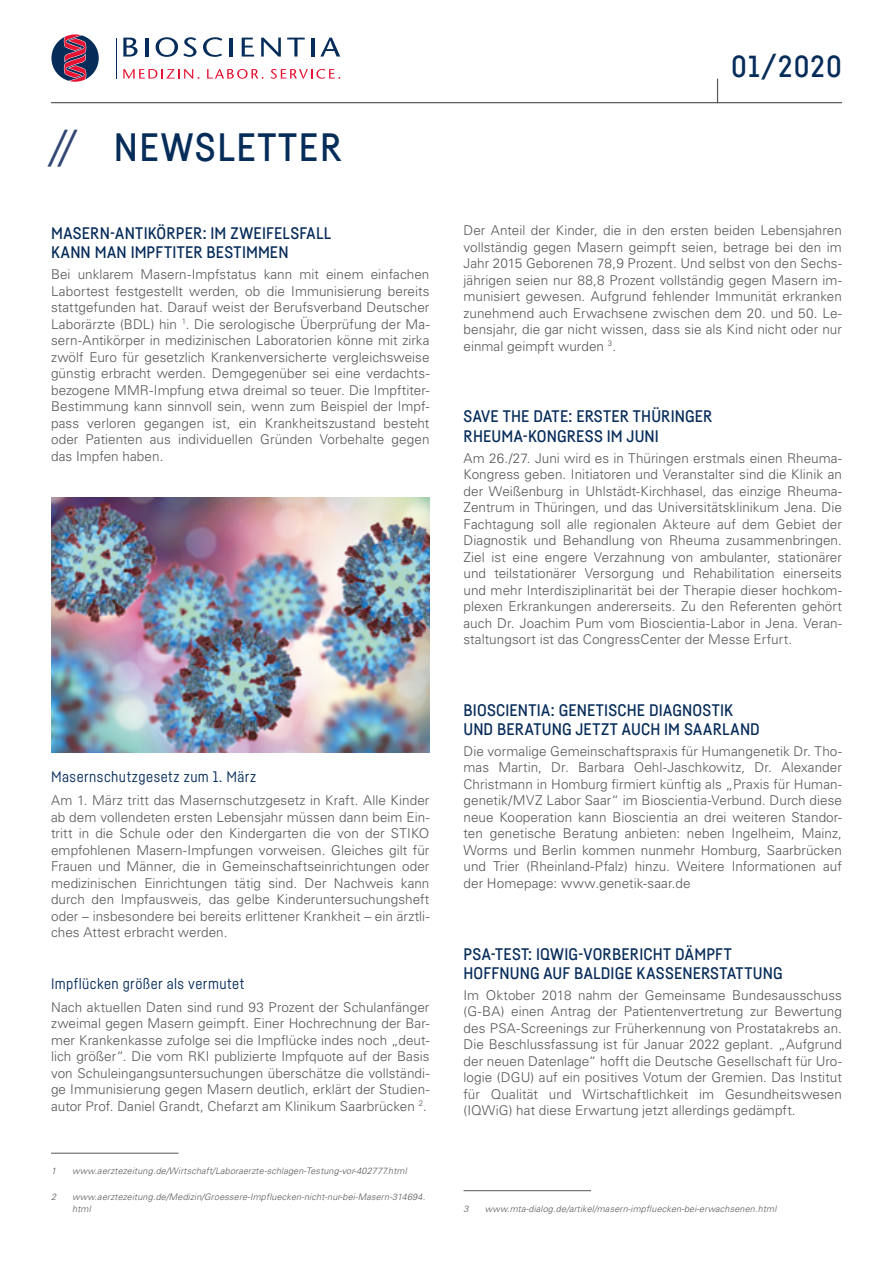
<style>
.page{position:relative;width:893px;height:1263px;background:#fff}
.page>*{position:absolute;margin:0;border:0;box-sizing:border-box;transform-origin:0 0}
.t1{font:43.05px "Fabrikat";color:#334774}
.t2{font:500 39px "Fabrikat";letter-spacing:.04em;color:#062c5a}
.t3{font:500 30px "Fabrikat";letter-spacing:.04em;color:#062c5a}
.t4{font:500 16.5px/19.5px "Fabrikat";letter-spacing:.01em;color:#062c5a}
.t5{font:15px "Fabrikat";letter-spacing:.03em;color:#062c5a}
.t6{font:300 13.5px/16.5px "Univers LT Pro 45";letter-spacing:.005em;color:#575756;text-align:justify}
.t7{font:italic 300 9px/12px "Univers LT Pro 45";letter-spacing:.02em;color:#575756}
</style>
<div class="page">
<hr style="left:51px;top:1153px;width:128px;height:1px;background:#575756">
<hr style="left:463px;top:1190px;width:128px;height:1px;background:#575756">
<img style="left:51px;top:497px;width:378px;height:256px">
<hr style="left:51px;top:102px;width:791px;height:1px;background:#575756">
<svg style="left:123px;top:38px;width:15px;height:19px"></svg>
<hr style="left:145px;top:38px;width:3px;height:19px;background:#062c5a">
<svg style="left:156px;top:37px;width:40px;height:20px"></svg>
<svg style="left:203px;top:37px;width:19px;height:20px"></svg>
<hr style="left:230px;top:38px;width:3px;height:19px;background:#062c5a">
<svg style="left:242px;top:38px;width:12px;height:19px"></svg>
<svg style="left:261px;top:38px;width:20px;height:19px"></svg>
<svg style="left:287px;top:38px;width:18px;height:19px"></svg>
<hr style="left:311px;top:38px;width:3px;height:19px;background:#062c5a">
<svg style="left:320px;top:38px;width:20px;height:19px"></svg>
<svg style="left:123px;top:69px;width:77px;height:10px"></svg>
<svg style="left:207px;top:69px;width:57px;height:10px"></svg>
<svg style="left:271px;top:69px;width:69px;height:10px"></svg>
<hr style="left:116px;top:38px;width:1px;height:41px;background:#062c5a">
<svg style="left:51px;top:34px;width:48px;height:48px"></svg>
<svg style="left:717px;top:79px;width:1px;height:23px"></svg>
<h1 class="t1" style="left:47px;top:121px;width:33px">//</h1>
<h2 class="t2" style="left:114px;top:123px;width:229px">NEWSLETTER</h2>
<p class="t4" style="left:51px;top:223px;width:282px">MASERN-ANTIKÖRPER: IM ZWEIFELSFALL<br>KANN MAN IMPFTITER BESTIMMEN</p>
<p class="t6" style="left:51px;top:266px;width:380px">Bei unklarem Masern-Impfstatus kann mit einem einfachen Labortest festgestellt werden, ob die Immunisierung bereits stattgefunden hat. Darauf weist der Berufsverband Deutscher Laborärzte (BDL) hin <sup>1</sup>. Die serologische Überprüfung der Ma&shy;sern-Antikörper in medizinischen Laboratorien könne mit zirka zwölf Euro für gesetzlich Krankenversicherte vergleichsweise günstig erbracht werden. Demgegenüber sei eine verdachts&shy;bezogene MMR-Impfung etwa dreimal so teuer. Die Impftiter-Bestimmung kann sinnvoll sein, wenn zum Beispiel der Impf&shy;pass verloren gegangen ist, ein Krankheitszustand besteht oder Patienten aus individuellen Gründen Vorbehalte gegen das Impfen haben.</p>
<p class="t5" style="left:51px;top:768px;width:207px">Masernschutzgesetz zum 1. März</p>
<p class="t6" style="left:51px;top:792px;width:380px">Am 1. März tritt das Masernschutzgesetz in Kraft. Alle Kinder ab dem vollendeten ersten Lebensjahr müssen dann beim Ein&shy;tritt in die Schule oder den Kindergarten die von der STIKO empfohlenen Masern-Impfungen vorweisen. Gleiches gilt für Frauen und Männer, die in Gemeinschaftseinrichtungen oder medizinischen Einrichtungen tätig sind. Der Nachweis kann durch den Impfausweis, das gelbe Kinderuntersuchungsheft oder – insbesondere bei bereits erlittener Krankheit – ein ärztli&shy;ches Attest erbracht werden.</p>
<p class="t5" style="left:51px;top:975px;width:195px">Impflücken größer als vermutet</p>
<p class="t6" style="left:51px;top:999px;width:380px">Nach aktuellen Daten sind rund 93 Prozent der Schulanfänger zweimal gegen Masern geimpft. Einer Hochrechnung der Bar&shy;mer Krankenkasse zufolge sei die Impflücke indes noch „deut&shy;lich größer“. Die vom RKI publizierte Impfquote auf der Basis von Schuleingangsuntersuchungen überschätze die vollständi&shy;ge Immunisierung gegen Masern deutlich, erklärt der Studien&shy;autor Prof. Daniel Grandt, Chefarzt am Klinikum Saarbrücken <sup>2</sup>.</p>
<p class="t7" style="left:51px;top:1165px;width:7px">1</p>
<p class="t7" style="left:72px;top:1165px;width:336px">www.aerztezeitung.de/Wirtschaft/Laboraerzte-schlagen-Testung-vor-402777.html</p>
<p class="t7" style="left:51px;top:1191px;width:7px">2</p>
<p class="t7" style="left:72px;top:1191px;width:354px">www.aerztezeitung.de/Medizin/Groessere-Impfluecken-nicht-nur-bei-Masern-314694. html</p>
<h3 class="t3" style="left:731px;top:48px;width:112px">01/2020</h3>
<p class="t6" style="left:463px;top:222px;width:380px">Der Anteil der Kinder, die in den ersten beiden Lebensjahren vollständig gegen Masern geimpft seien, betrage bei den im Jahr 2015 Geborenen 78,9 Prozent. Und selbst von den Sechs&shy;jährigen seien nur 88,8 Prozent vollständig gegen Masern im&shy;munisiert gewesen. Aufgrund fehlender Immunität erkranken zunehmend auch Erwachsene zwischen dem 20. und 50. Le&shy;bensjahr, die gar nicht wissen, dass sie als Kind nicht oder nur einmal geimpft wurden <sup>3</sup>.</p>
<p class="t4" style="left:463px;top:406px;width:250px">SAVE THE DATE: ERSTER THÜRINGER<br>RHEUMA-KONGRESS IM JUNI</p>
<p class="t6" style="left:463px;top:449px;width:380px">Am 26./27. Juni wird es in Thüringen erstmals einen Rheuma-Kongress geben. Initiatoren und Veranstalter sind die Klinik an der Weißenburg in Uhlstädt-Kirchhasel, das einzige Rheuma-Zentrum in Thüringen, und das Universitätsklinikum Jena. Die Fachtagung soll alle regionalen Akteure auf dem Gebiet der Diagnostik und Behandlung von Rheuma zusammenbringen.<br>Ziel ist eine engere Verzahnung von ambulanter, stationärer und teilstationärer Versorgung und Rehabilitation einerseits und mehr Interdisziplinarität bei der Therapie dieser hochkom&shy;plexen Erkrankungen andererseits. Zu den Referenten gehört auch Dr. Joachim Pum vom Bioscientia-Labor in Jena. Veran&shy;staltungsort ist das CongressCenter der Messe Erfurt.</p>
<p class="t4" style="left:463px;top:700px;width:298px">BIOSCIENTIA: GENETISCHE DIAGNOSTIK<br>UND BERATUNG JETZT AUCH IM SAARLAND</p>
<p class="t6" style="left:463px;top:743px;width:380px">Die vormalige Gemeinschaftspraxis für Humangenetik Dr. Tho&shy;mas Martin, Dr. Barbara Oehl-Jaschkowitz, Dr. Alexander Christmann in Homburg firmiert künftig als „Praxis für Human&shy;genetik/MVZ Labor Saar“ im Bioscientia-Verbund. Durch diese neue Kooperation kann Bioscientia an drei weiteren Standor&shy;ten genetische Beratung anbieten: neben Ingelheim, Mainz, Worms und Berlin kommen nunmehr Homburg, Saarbrücken und Trier (Rheinland-Pfalz) hinzu. Weitere Informationen auf der Homepage: www.genetik-saar.de</p>
<p class="t4" style="left:463px;top:944px;width:321px">PSA-TEST: IQWIG-VORBERICHT DÄMPFT<br>HOFFNUNG AUF BALDIGE KASSENERSTATTUNG</p>
<p class="t6" style="left:463px;top:987px;width:380px">Im Oktober 2018 nahm der Gemeinsame Bundesausschuss (G-BA) einen Antrag der Patientenvertretung zur Bewertung des PSA-Screenings zur Früherkennung von Prostatakrebs an.<br>Die Beschlussfassung ist für Januar 2022 geplant. „Aufgrund der neuen Datenlage“ hofft die Deutsche Gesellschaft für Uro&shy;logie (DGU) auf ein positives Votum der Gremien. Das Institut für Qualität und Wirtschaftlichkeit im Gesundheitswesen (IQWiG) hat diese Erwartung jetzt allerdings gedämpft.</p>
<p class="t7" style="left:463px;top:1203px;width:7px">3</p>
<p class="t7" style="left:485px;top:1203px;width:293px">www.mta-dialog.de/artikel/masern-impfluecken-bei-erwachsenen.html</p>
</div>
